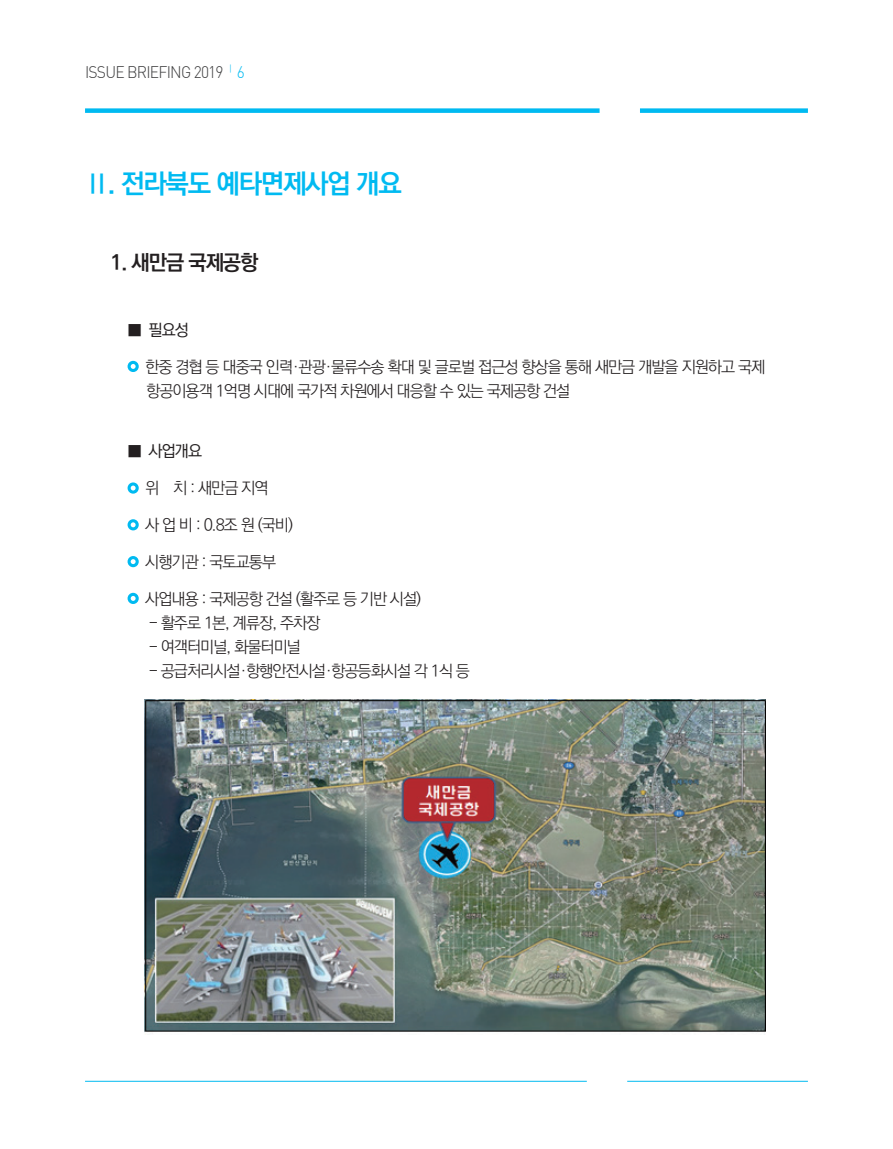
<style>
.page{position:relative;width:893px;height:1149px;background:#fff}
.page>*{position:absolute;margin:0;border:0;box-sizing:border-box;transform-origin:0 0}
.t1{font:700 27px "Ko Pub Dotum";letter-spacing:-.05em;color:#00baf1}
.t2{font:700 21px "Ko Pub Dotum";letter-spacing:-.05em;color:#231f20}
.t3{font:16.5px "Dinlig";letter-spacing:-.05em;color:#3e3e3f;scale:.95 1}
.t4{font:16.2px/24px "Ko Pub Dotum PL";letter-spacing:-.06em;color:#231f20}
.t5{font:16.2px "Ko Pub Dotum PM";letter-spacing:-.06em;color:#231f20}
.s1{color:#00baf1}
</style>
<div class="page">
<div style="left:85px;top:108px;width:515px;height:5px;background:#00baf1"></div>
<div style="left:640px;top:108px;width:168px;height:5px;background:#00baf1"></div>
<hr style="left:85px;top:1080px;width:502px;height:1px;background:#00baf1">
<hr style="left:627px;top:1080px;width:181px;height:1px;background:#00baf1">
<div style="left:128px;top:361px;width:11px;height:11px;border:3px solid #00baf1;border-radius:50%"></div>
<div style="left:128px;top:482px;width:11px;height:11px;border:3px solid #00baf1;border-radius:50%"></div>
<div style="left:128px;top:519px;width:11px;height:11px;border:3px solid #00baf1;border-radius:50%"></div>
<div style="left:128px;top:556px;width:11px;height:11px;border:3px solid #00baf1;border-radius:50%"></div>
<div style="left:128px;top:592px;width:11px;height:11px;border:3px solid #00baf1;border-radius:50%"></div>
<img style="left:145px;top:699px;width:620px;height:334px">
<p class="t3" style="left:85px;top:62px;width:170px">ISSUE BRIEFING 2019 <sup>|</sup> <span class="s1">6</span></p>
<h1 class="t1" style="left:85px;top:170px;width:318px">Ⅱ. 전라북도 예타면제사업 개요</h1>
<p class="t2" style="left:111px;top:252px;width:149px">1. 새만금 국제공항</p>
<p class="t5" style="left:128px;top:321px;width:63px">■ 필요성</p>
<p class="t4" style="left:145px;top:355px;width:622px">한중 경협 등 대중국 인력・관광・물류수송 확대 및 글로벌 접근성 향상을 통해 새만금 개발을 지원하고 국제 항공이용객 1억명 시대에 국가적 차원에서 대응할 수 있는 국제공항 건설</p>
<p class="t5" style="left:128px;top:443px;width:76px">■ 사업개요</p>
<p class="t4" style="left:145px;top:476px;width:125px">위 치 : 새만금 지역</p>
<p class="t4" style="left:145px;top:513px;width:149px">사 업 비 : 0.8조 원 (국비)</p>
<p class="t4" style="left:145px;top:550px;width:132px">시행기관 : 국토교통부</p>
<p class="t4" style="left:145px;top:587px;width:278px">사업내용 : 국제공항 건설 (활주로 등 기반 시설)</p>
<p class="t4" style="left:149px;top:611px;width:173px">- 활주로 1본, 계류장, 주차장</p>
<p class="t4" style="left:149px;top:635px;width:154px">- 여객터미널, 화물터미널</p>
<p class="t4" style="left:149px;top:659px;width:323px">- 공급처리시설・항행안전시설・항공등화시설 각 1식 등</p>
</div>
